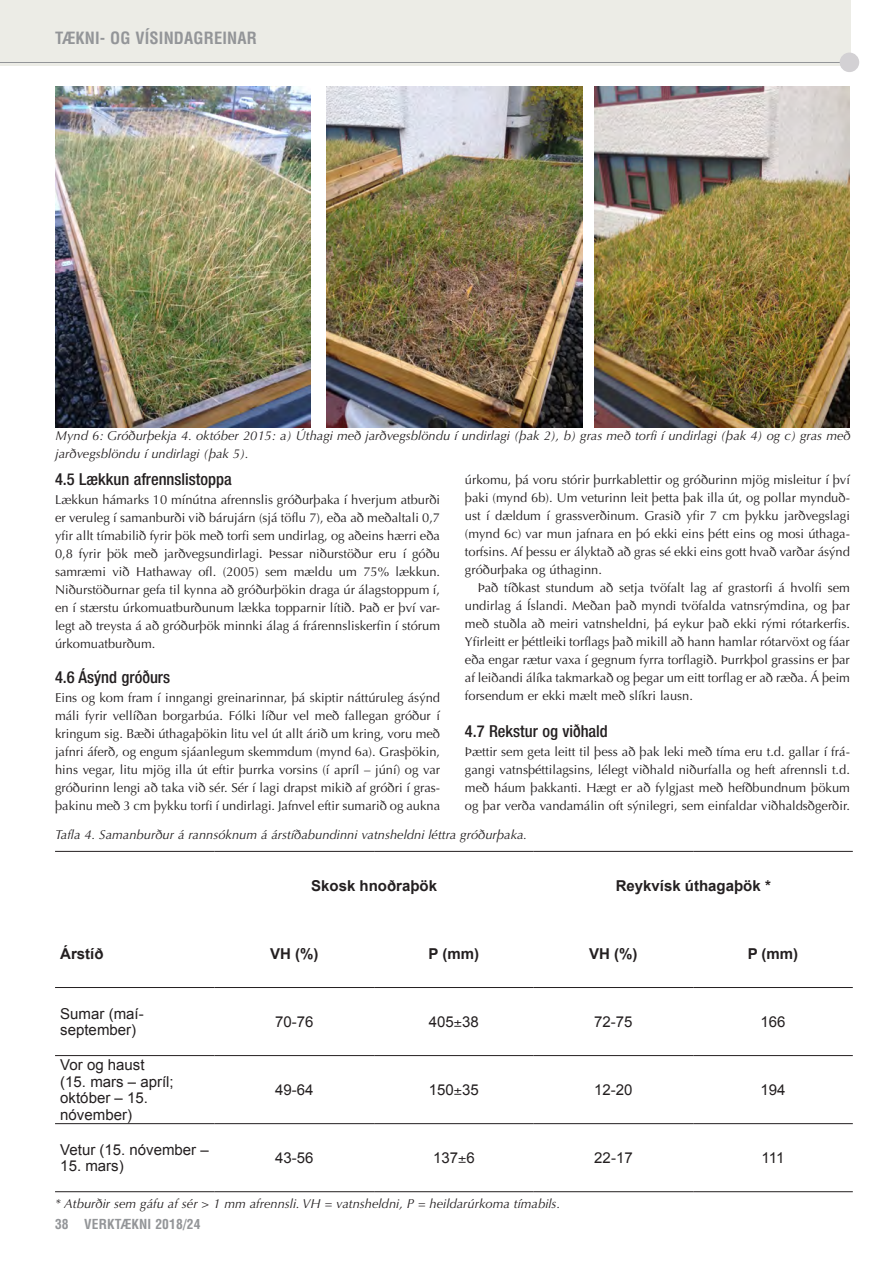
<style>
.page{position:relative;width:893px;height:1263px;background:#fff}
.page>*{position:absolute;margin:0;border:0;box-sizing:border-box;transform-origin:0 0}
.t1{font:500 condensed 16.5px "Helvetica Neue LT Std";color:#231f20}
.t2{font:700 condensed 16.5px "Helvetica LT Std";letter-spacing:.01em;color:#939598}
.t3{font:15px/16.5px "Arial";color:#231f20}
.t4{font:700 15px "Arial";color:#231f20}
.t5{font:700 condensed 13.5px "Helvetica LT Std";letter-spacing:.01em;color:#939598}
.t6{font:12.9px/18px "Optima";color:#231f20;text-align:justify}
.t7{font:italic 12.9px/18px "Optima";color:#231f20}
</style>
<div class="page">
<div style="left:0;top:0;width:850px;height:65px;background:#ecece6"></div>
<hr style="left:0;top:62px;width:850px;height:1px;background:#939598">
<div style="left:839px;top:53px;width:20px;height:19px;background:#d3d1d4;border-radius:50%"></div>
<hr style="left:55px;top:851px;width:159px;height:1px;background:#231f20">
<hr style="left:214px;top:851px;width:160px;height:1px;background:#231f20">
<hr style="left:374px;top:851px;width:159px;height:1px;background:#231f20">
<hr style="left:533px;top:851px;width:160px;height:1px;background:#231f20">
<hr style="left:693px;top:851px;width:159px;height:1px;background:#231f20">
<hr style="left:55px;top:987px;width:159px;height:1px;background:#231f20">
<hr style="left:214px;top:987px;width:160px;height:1px;background:#231f20">
<hr style="left:374px;top:987px;width:159px;height:1px;background:#231f20">
<hr style="left:533px;top:987px;width:160px;height:1px;background:#231f20">
<hr style="left:693px;top:987px;width:159px;height:1px;background:#231f20">
<hr style="left:55px;top:1055px;width:159px;height:1px;background:#231f20">
<hr style="left:214px;top:1055px;width:160px;height:1px;background:#231f20">
<hr style="left:374px;top:1055px;width:159px;height:1px;background:#231f20">
<hr style="left:533px;top:1055px;width:160px;height:1px;background:#231f20">
<hr style="left:693px;top:1055px;width:159px;height:1px;background:#231f20">
<hr style="left:55px;top:1123px;width:159px;height:1px;background:#231f20">
<hr style="left:214px;top:1123px;width:160px;height:1px;background:#231f20">
<hr style="left:374px;top:1123px;width:159px;height:1px;background:#231f20">
<hr style="left:533px;top:1123px;width:160px;height:1px;background:#231f20">
<hr style="left:693px;top:1123px;width:159px;height:1px;background:#231f20">
<hr style="left:55px;top:1191px;width:159px;height:1px;background:#231f20">
<hr style="left:214px;top:1191px;width:160px;height:1px;background:#231f20">
<hr style="left:374px;top:1191px;width:159px;height:1px;background:#231f20">
<hr style="left:533px;top:1191px;width:160px;height:1px;background:#231f20">
<hr style="left:693px;top:1191px;width:159px;height:1px;background:#231f20">
<img style="left:55px;top:87px;width:255px;height:340px">
<img style="left:327px;top:87px;width:255px;height:340px">
<img style="left:594px;top:87px;width:255px;height:340px">
<p class="t2" style="left:55px;top:28px;width:203px">TÆKNI- OG VÍSINDAGREINAR</p>
<p class="t7" style="left:56px;top:427px;width:796px">Mynd 6: Gróðurþekja 4. október 2015: a) Úthagi með jarðvegsblöndu í undirlagi (þak 2), b) gras með torfi í undirlagi (þak 4) og c) gras með jarðvegsblöndu í undirlagi (þak 5).</p>
<p class="t1" style="left:55px;top:469px;width:178px">4.5 Lækkun afrennslistoppa</p>
<p class="t6" style="left:55px;top:491px;width:386px">Lækkun hámarks 10 mínútna afrennslis gróðurþaka í hverjum atburði er veruleg í samanburði við bárujárn (sjá töflu 7), eða að meðaltali 0,7 yfir allt tímabilið fyrir þök með torfi sem undirlag, og aðeins hærri eða 0,8 fyrir þök með jarðvegsundirlagi. Þessar niðurstöður eru í góðu samræmi við Hathaway ofl. (2005) sem mældu um 75% lækkun.<br>Niðurstöðurnar gefa til kynna að gróðurþökin draga úr álagstoppum í, en í stærstu úrkomuatburðunum lækka topparnir lítið. Það er því var&shy;legt að treysta á að gróðurþök minnki álag á frárennsliskerfin í stórum úrkomuatburðum.</p>
<p class="t1" style="left:55px;top:667px;width:117px">4.6 Ásýnd gróðurs</p>
<p class="t6" style="left:55px;top:689px;width:386px">Eins og kom fram í inngangi greinarinnar, þá skiptir náttúruleg ásýnd máli fyrir vellíðan borgarbúa. Fólki líður vel með fallegan gróður í kringum sig. Bæði úthagaþökin litu vel út allt árið um kring, voru með jafnri áferð, og engum sjáanlegum skemmdum (mynd 6a). Grasþökin, hins vegar, litu mjög illa út eftir þurrka vorsins (í apríl – júní) og var gróðurinn lengi að taka við sér. Sér í lagi drapst mikið af gróðri í gras&shy;þakinu með 3 cm þykku torfi í undirlagi. Jafnvel eftir sumarið og aukna</p>
<p class="t6" style="left:465px;top:470px;width:386px">úrkomu, þá voru stórir þurrkablettir og gróðurinn mjög misleitur í því þaki (mynd 6b). Um veturinn leit þetta þak illa út, og pollar mynduð&shy;ust í dældum í grassverðinum. Grasið yfir 7 cm þykku jarðvegslagi (mynd 6c) var mun jafnara en þó ekki eins þétt eins og mosi úthaga&shy;torfsins. Af þessu er ályktað að gras sé ekki eins gott hvað varðar ásýnd gróðurþaka og úthaginn.</p>
<p class="t6" style="left:465px;top:578px;width:386px;text-indent:13px">Það tíðkast stundum að setja tvöfalt lag af grastorfi á hvolfi sem undirlag á Íslandi. Meðan það myndi tvöfalda vatnsrýmdina, og þar með stuðla að meiri vatnsheldni, þá eykur það ekki rými rótarkerfis.<br>Yfirleitt er þéttleiki torflags það mikill að hann hamlar rótarvöxt og fáar eða engar rætur vaxa í gegnum fyrra torflagið. Þurrkþol grassins er þar af leiðandi álíka takmarkað og þegar um eitt torflag er að ræða. Á þeim forsendum er ekki mælt með slíkri lausn.</p>
<p class="t1" style="left:465px;top:721px;width:144px">4.7 Rekstur og viðhald</p>
<p class="t6" style="left:465px;top:743px;width:386px">Þættir sem geta leitt til þess að þak leki með tíma eru t.d. gallar í frá&shy;gangi vatnsþéttilagsins, lélegt viðhald niðurfalla og heft afrennsli t.d. með háum þakkanti. Hægt er að fylgjast með hefðbundnum þökum og þar verða vandamálin oft sýnilegri, sem einfaldar viðhaldsðgerðir.</p>
<p class="t7" style="left:55px;top:825px;width:473px">Tafla 4. Samanburður á rannsóknum á árstíðabundinni vatnsheldni léttra gróðurþaka.</p>
<p class="t4" style="left:311px;top:875px;width:127px">Skosk hnoðraþök</p>
<p class="t4" style="left:615px;top:875px;width:157px">Reykvísk úthagaþök *</p>
<p class="t4" style="left:60px;top:943px;width:45px">Árstíð</p>
<p class="t4" style="left:270px;top:943px;width:50px">VH (%)</p>
<p class="t4" style="left:428px;top:943px;width:52px">P (mm)</p>
<p class="t4" style="left:589px;top:943px;width:50px">VH (%)</p>
<p class="t4" style="left:747px;top:943px;width:52px">P (mm)</p>
<p class="t3" style="left:60px;top:1005px;width:85px">Sumar (maí&shy;september)</p>
<p class="t3" style="left:275px;top:1013px;width:40px">70-76</p>
<p class="t3" style="left:429px;top:1013px;width:51px">405 38</p>
<p class="t3" style="left:594px;top:1013px;width:40px">72-75</p>
<p class="t3" style="left:760px;top:1013px;width:27px">166</p>
<p class="t3" style="left:60px;top:1056px;width:115px">Vor og haust (15. mars – apríl; október – 15. nóvember)</p>
<p class="t3" style="left:275px;top:1081px;width:40px">49-64</p>
<p class="t3" style="left:429px;top:1081px;width:51px">150 35</p>
<p class="t3" style="left:594px;top:1081px;width:40px">12-20</p>
<p class="t3" style="left:760px;top:1081px;width:27px">194</p>
<p class="t3" style="left:60px;top:1141px;width:150px">Vetur (15. nóvember –</p>
<p class="t3" style="left:60px;top:1157px;width:65px">15. mars)</p>
<p class="t3" style="left:275px;top:1149px;width:40px">43-56</p>
<p class="t3" style="left:433px;top:1149px;width:43px">137 6</p>
<p class="t3" style="left:594px;top:1149px;width:40px">22-17</p>
<p class="t3" style="left:761px;top:1149px;width:24px">111</p>
<p class="t7" style="left:55px;top:1194px;width:506px">* Atburðir sem gáfu af sér &gt; 1 mm afrennsli. VH = vatnsheldni, P = heildarúrkoma tímabils.</p>
<p class="t5" style="left:55px;top:1215px;width:147px">38 VERKTÆKNI 2018/24</p>
</div>
